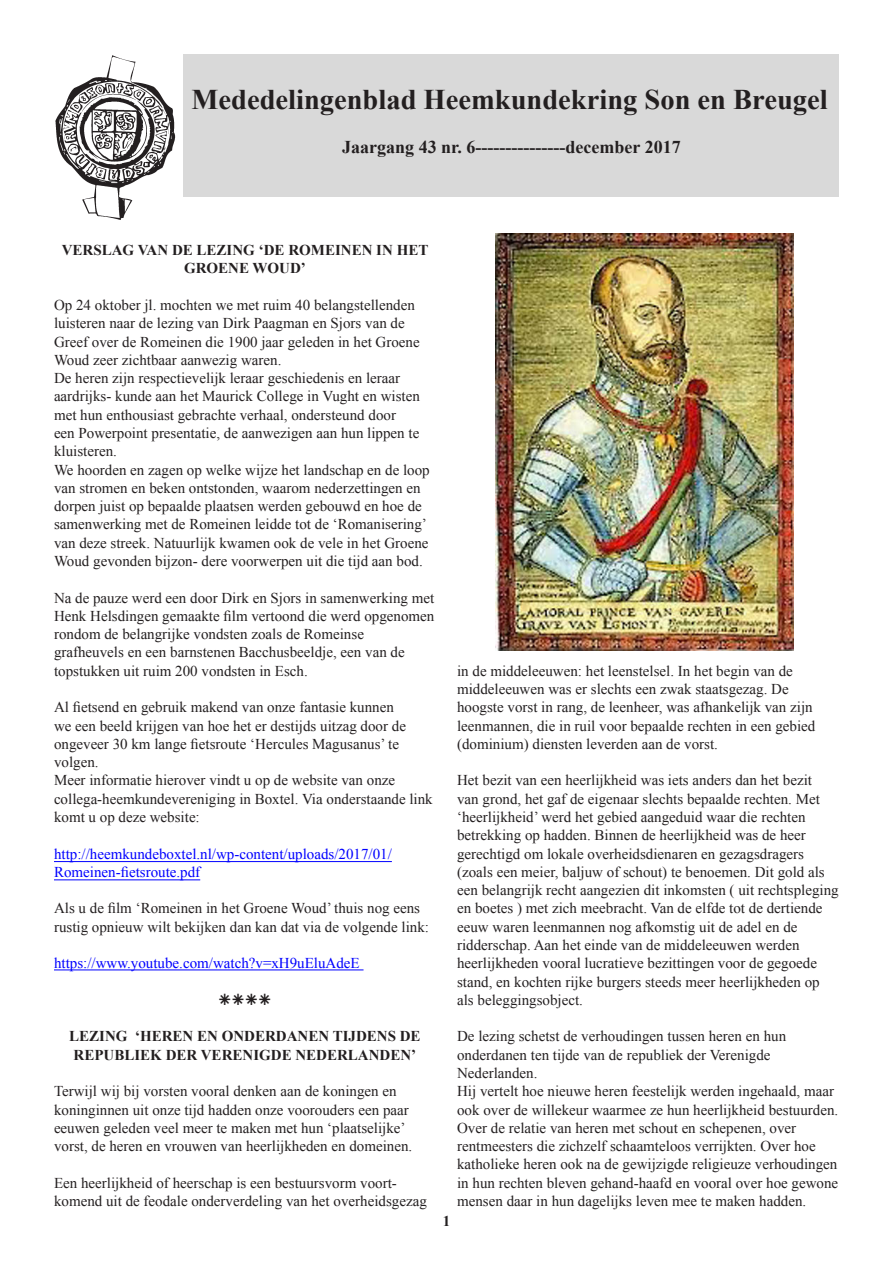
<style>
.page{position:relative;width:893px;height:1263px;background:#fff}
.page>*{position:absolute;margin:0;border:0;box-sizing:border-box;transform-origin:0 0}
.t1{font:700 28.5px "Times New Roman";color:#231f20}
.t2{font:700 18px "Times New Roman";color:#231f20}
.Geen_afstand{font:15px/18.3px "Times New Roman";color:#231f20}
.Normaal{font:15px/18.3px "Times New Roman";color:#231f20}
.Normaal-2{font:15px/18.3px "Times New Roman";color:#00f}
.Geen_afstand-2{font:700 15px/18.3px "Times New Roman";color:#231f20}
.Normaal-3{font:700 15px/18.3px "Times New Roman";color:#231f20;text-align:center}
</style>
<div class="page">
<div style="left:184px;top:54px;width:655px;height:142px;background:#d9d9d9"></div>
<img style="left:55px;top:55px;width:120px;height:165px">
<hr style="left:54px;top:861px;width:338px;height:1px;background:#00f">
<hr style="left:54px;top:879px;width:146px;height:1px;background:#00f">
<hr style="left:54px;top:969px;width:310px;height:1px;background:#00f">
<img style="left:495px;top:234px;width:299px;height:417px">
<p class="t1" style="left:192px;top:80px;width:638px">Mededelingenblad Heemkundekring Son en Breugel</p>
<p class="t2" style="left:342px;top:134px;width:340px">Jaargang 43 nr. 6---------------december 2017</p>
<p class="Normaal-3" style="left:62px;top:241px;width:368px">VERSLAG VAN DE LEZING ‘DE ROMEINEN IN HET<br>GROENE WOUD’</p>
<p class="Normaal" style="left:54px;top:296px;width:367px">Op 24 oktober jl. mochten we met ruim 40 belangstellenden luisteren naar de lezing van Dirk Paagman en Sjors van de Greef over de Romeinen die 1900 jaar geleden in het Groene Woud zeer zichtbaar aanwezig waren.</p>
<p class="Normaal" style="left:54px;top:369px;width:367px">De heren zijn respectievelijk leraar geschiedenis en leraar aardrijks- kunde aan het Maurick College in Vught en wisten met hun enthousiast gebrachte verhaal, ondersteund door een Powerpoint presentatie, de aanwezigen aan hun lippen te kluisteren.</p>
<p class="Normaal" style="left:54px;top:460px;width:377px">We hoorden en zagen op welke wijze het landschap en de loop van stromen en beken ontstonden, waarom nederzettingen en dorpen juist op bepaalde plaatsen werden gebouwd en hoe de samenwerking met de Romeinen leidde tot de ‘Romanisering’ van deze streek. Natuurlijk kwamen ook de vele in het Groene Woud gevonden bijzon- dere voorwerpen uit die tijd aan bod.</p>
<p class="Normaal" style="left:54px;top:588px;width:382px">Na de pauze werd een door Dirk en Sjors in samenwerking met Henk Helsdingen gemaakte film vertoond die werd opgenomen rondom de belangrijke vondsten zoals de Romeinse grafheuvels en een barnstenen Bacchusbeeldje, een van de topstukken uit ruim 200 vondsten in Esch.</p>
<p class="Normaal" style="left:54px;top:698px;width:354px">Al fietsend en gebruik makend van onze fantasie kunnen we een beeld krijgen van hoe het er destijds uitzag door de ongeveer 30 km lange fietsroute ‘Hercules Magusanus’ te volgen.</p>
<p class="Normaal" style="left:54px;top:771px;width:380px">Meer informatie hierover vindt u op de website van onze collega-heemkundevereniging in Boxtel. Via onderstaande link komt u op deze website:</p>
<p class="Normaal-2" style="left:54px;top:844px;width:339px">http://heemkundeboxtel.nl/wp-content/uploads/2017/01/<br>Romeinen-fietsroute.pdf</p>
<p class="Normaal" style="left:54px;top:899px;width:376px">Als u de film ‘Romeinen in het Groene Woud’ thuis nog eens rustig opnieuw wilt bekijken dan kan dat via de volgende link:</p>
<p class="Normaal-2" style="left:54px;top:954px;width:307px">https://www.youtube.com/watch?v=xH9uEluAdeE</p>
<p class="Geen_afstand-2" style="left:69px;top:1027px;width:353px">LEZING ‘HEREN EN ONDERDANEN TIJDENS DE<br>REPUBLIEK DER VERENIGDE NEDERLANDEN’</p>
<p class="Geen_afstand" style="left:54px;top:1082px;width:360px">Terwijl wij bij vorsten vooral denken aan de koningen en koninginnen uit onze tijd hadden onze voorouders een paar eeuwen geleden veel meer te maken met hun ‘plaatselijke’ vorst, de heren en vrouwen van heerlijkheden en domeinen.</p>
<p class="Geen_afstand" style="left:54px;top:1173px;width:374px">Een heerlijkheid of heerschap is een bestuursvorm voort&shy;komend uit de feodale onderverdeling van het overheidsgezag</p>
<p class="Geen_afstand" style="left:457px;top:661px;width:360px">in de middeleeuwen: het leenstelsel. In het begin van de middeleeuwen was er slechts een zwak staatsgezag. De hoogste vorst in rang, de leenheer, was afhankelijk van zijn leenmannen, die in ruil voor bepaalde rechten in een gebied (dominium) diensten leverden aan de vorst.</p>
<p class="Geen_afstand" style="left:457px;top:771px;width:383px">Het bezit van een heerlijkheid was iets anders dan het bezit<br>van grond, het gaf de eigenaar slechts bepaalde rechten. Met ‘heerlijkheid’ werd het gebied aangeduid waar die rechten betrekking op hadden. Binnen de heerlijkheid was de heer gerechtigd om lokale overheidsdienaren en gezagsdragers (zoals een meier, baljuw of schout) te benoemen. Dit gold als een belangrijk recht aangezien dit inkomsten ( uit rechtspleging en boetes ) met zich meebracht. Van de elfde tot de dertiende eeuw waren leenmannen nog afkomstig uit de adel en de ridderschap. Aan het einde van de middeleeuwen werden heerlijkheden vooral lucratieve bezittingen voor de gegoede stand, en kochten rijke burgers steeds meer heerlijkheden op als beleggingsobject.</p>
<p class="Geen_afstand" style="left:457px;top:1027px;width:331px">De lezing schetst de verhoudingen tussen heren en hun onderdanen ten tijde van de republiek der Verenigde<br>Nederlanden.</p>
<p class="Geen_afstand" style="left:457px;top:1082px;width:383px">Hij vertelt hoe nieuwe heren feestelijk werden ingehaald, maar ook over de willekeur waarmee ze hun heerlijkheid bestuurden.<br>Over de relatie van heren met schout en schepenen, over rentmeesters die zichzelf schaamteloos verrijkten. Over hoe katholieke heren ook na de gewijzigde religieuze verhoudingen in hun rechten bleven gehand-haafd en vooral over hoe gewone mensen daar in hun dagelijks leven mee te maken hadden.</p>
<p class="Geen_afstand-2" style="left:443px;top:1212px;width:9px">1</p>
</div>
